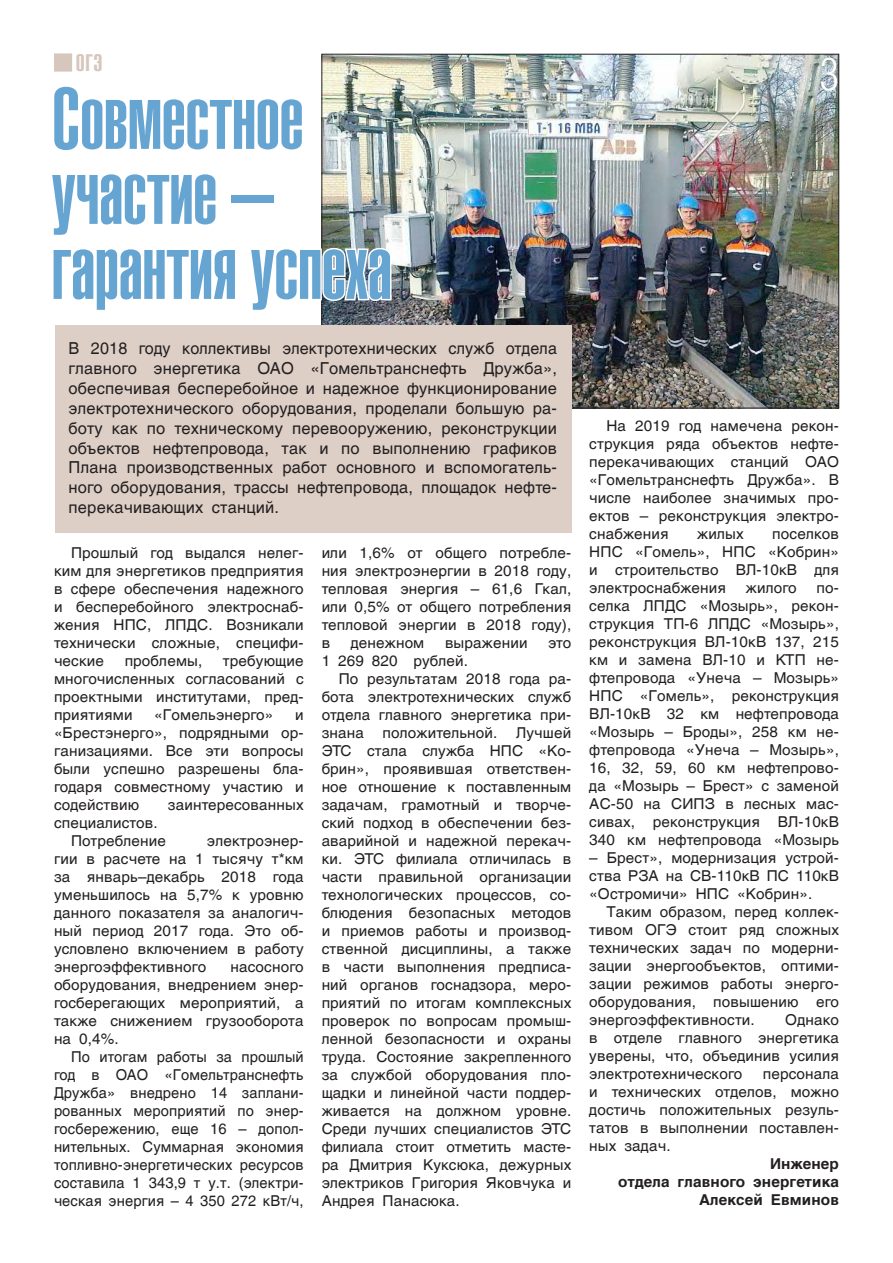
<style>
.page{position:relative;width:893px;height:1263px;background:#fff}
.page>*{position:absolute;margin:0;border:0;box-sizing:border-box;transform-origin:0 0}
.t1{font:85.5px "Helios Ultra Compressed";color:#66a4d1}
.t2{font:300 45px "Helios Cond";color:#fff}
.t3{font:23.55px "Helios Ultra Compressed";color:#d7c6bc;scale:1.15 1}
.t4{font:16.5px/19.8px "AG Helvetica Cyr Roman";letter-spacing:.01em;color:#231f20;text-align:justify}
.t5{font:15px/18px "AG Helvetica Cyr Roman";letter-spacing:.01em;color:#231f20;text-align:justify}
.t6{font:700 15px "AG Helvetica Cyr";letter-spacing:.01em;color:#231f20}
</style>
<div class="page">
<img style="left:324px;top:56px;width:513px;height:350px">
<div style="left:55px;top:325px;width:516px;height:208px;background:#ddcfc6"></div>
<div style="left:54px;top:53px;width:18px;height:19px;background:#d7c6bc;border:2px solid #d7c6bc"></div>
<svg style="left:321px;top:246px;width:72px;height:67px"></svg>
<p class="t3" style="left:76px;top:49px;width:25px">ОГЭ</p>
<p class="t1" style="left:52px;top:69px;width:253px">Совместное</p>
<p class="t1" style="left:52px;top:144px;width:224px">участие –</p>
<p class="t1" style="left:52px;top:219px;width:341px">гарантия успеха</p>
<p class="t4" style="left:69px;top:339px;width:490px">В 2018 году коллективы электротехнических служб отдела главного энергетика ОАО «Гомельтранснефть Дружба», обеспечивая бесперебойное и надежное функционирование электротехнического оборудования, проделали большую ра&shy;боту как по техническому перевооружению, реконструкции объектов нефтепровода, так и по выполнению графиков Плана производственных работ основного и вспомогатель&shy;ного оборудования, трассы нефтепровода, площадок нефте&shy;перекачивающих станций.</p>
<p class="t5" style="left:54px;top:543px;width:251px;text-indent:17px">Прошлый год выдался нелег&shy;ким для энергетиков предприятия в сфере обеспечения надежного и бесперебойного электроснаб&shy;жения НПС, ЛПДС. Возникали технически сложные, специфи&shy;ческие</p>
<p class="t5" style="left:54px;top:651px;width:251px;text-indent:169px">требующие многочисленных согласований с проектными институтами, пред&shy;приятиями</p>
<p class="t5" style="left:125px;top:651px;width:79px">проблемы,</p>
<p class="t5" style="left:154px;top:705px;width:121px">«Гомельэнерго»</p>
<p class="t5" style="left:54px;top:705px;width:251px;text-indent:241px">и «Брестэнерго», подрядными ор&shy;ганизациями. Все эти вопросы были успешно разрешены бла&shy;годаря совместному участию и содействию</p>
<p class="t5" style="left:168px;top:795px;width:137px">заинтересованных</p>
<p class="t5" style="left:54px;top:813px;width:105px">специалистов.</p>
<p class="t5" style="left:71px;top:831px;width:97px">Потребление</p>
<p class="t5" style="left:54px;top:831px;width:251px;text-indent:153px">электроэнер&shy;гии в расчете на 1 тысячу т*км за январь–декабрь 2018 года уменьшилось на 5,7% к уровню данного показателя за аналогич&shy;ный период 2017 года. Это об&shy;условлено включением в работу энергоэффективного</p>
<p class="t5" style="left:54px;top:957px;width:251px;text-indent:176px">насосного оборудования, внедрением энер&shy;госберегающих мероприятий, а также снижением грузооборота на 0,4%.</p>
<p class="t5" style="left:54px;top:1047px;width:251px;text-indent:17px">По итогам работы за прошлый год в ОАО «Гомельтранснефть Дружба» внедрено 14 заплани&shy;рованных мероприятий по энер&shy;госбережению, еще 16 – допол&shy;нительных. Суммарная экономия топливно-энергетических ресурсов составила 1 343,9 т у.т. (электри&shy;ческая энергия – 4 350 272 кВт/ч,</p>
<p class="t5" style="left:322px;top:543px;width:251px">или 1,6% от общего потребле&shy;ния электроэнергии в 2018 году, тепловая энергия – 61,6 Гкал, или 0,5% от общего потребления тепловой энергии в 2018 году), в</p>
<p class="t5" style="left:351px;top:633px;width:75px">денежном</p>
<p class="t5" style="left:445px;top:633px;width:84px">выражении</p>
<p class="t5" style="left:548px;top:633px;width:25px">это</p>
<p class="t5" style="left:322px;top:651px;width:148px">1 269 820 рублей.</p>
<p class="t5" style="left:322px;top:669px;width:251px;text-indent:17px">По результатам 2018 года ра&shy;бота электротехнических служб отдела главного энергетика при&shy;знана положительной. Лучшей ЭТС стала служба НПС «Ко&shy;брин», проявившая ответствен&shy;ное отношение к поставленным задачам, грамотный и творче&shy;ский подход в обеспечении без&shy;аварийной и надежной перекач&shy;ки. ЭТС филиала отличилась в части правильной организации технологических процессов, со&shy;блюдения безопасных методов и приемов работы и производ&shy;ственной дисциплины, а также в части выполнения предписа&shy;ний органов госнадзора, меро&shy;приятий по итогам комплексных проверок по вопросам промыш&shy;ленной безопасности и охраны труда. Состояние закрепленного за службой оборудования пло&shy;щадки и линейной части поддер&shy;живается на должном уровне.<br>Среди лучших специалистов ЭТС филиала стоит отметить масте&shy;ра Дмитрия Куксюка, дежурных электриков Григория Яковчука и Андрея Панасюка.</p>
<p class="t2" style="left:820px;top:49px;width:21px">3</p>
<p class="t5" style="left:589px;top:417px;width:251px;text-indent:17px">На 2019 год намечена рекон&shy;струкция ряда объектов нефте&shy;перекачивающих станций ОАО «Гомельтранснефть Дружба». В числе наиболее значимых про&shy;ектов – реконструкция электро&shy;снабжения</p>
<p class="t5" style="left:589px;top:525px;width:251px;text-indent:183px">поселков НПС «Гомель», НПС «Кобрин» и строительство ВЛ-10кВ для электроснабжения</p>
<p class="t5" style="left:697px;top:525px;width:48px">жилых</p>
<p class="t5" style="left:589px;top:579px;width:251px;text-indent:227px">по&shy;селка ЛПДС «Мозырь», рекон&shy;струкция ТП-6 ЛПДС «Мозырь», реконструкция ВЛ-10кВ 137, 215 км и замена ВЛ-10 и КТП не&shy;фтепровода «Унеча – Мозырь» НПС «Гомель», реконструкция ВЛ-10кВ 32 км нефтепровода «Мозырь – Броды», 258 км не&shy;фтепровода «Унеча – Мозырь», 16, 32, 59, 60 км нефтепрово&shy;да «Мозырь – Брест» с заменой АС-50 на СИПЗ в лесных мас&shy;сивах, реконструкция ВЛ-10кВ 340 км нефтепровода «Мозырь</p>
<p class="t5" style="left:589px;top:849px;width:251px">– Брест», модернизация устрой&shy;ства РЗА на СВ-110кВ ПС 110кВ «Остромичи» НПС «Кобрин».</p>
<p class="t5" style="left:589px;top:903px;width:251px;text-indent:17px">Таким образом, перед коллек&shy;тивом ОГЭ стоит ряд сложных технических задач по модерни&shy;зации энергообъектов, оптими&shy;зации режимов работы энерго&shy;оборудования, повышению его энергоэффективности.</p>
<p class="t5" style="left:746px;top:579px;width:52px">жилого</p>
<p class="t5" style="left:589px;top:1011px;width:251px;text-indent:196px">Однако в отделе главного энергетика уверены, что, объединив усилия электротехнического</p>
<p class="t5" style="left:589px;top:1065px;width:251px;text-indent:173px">персонала и технических отделов, можно достичь положительных резуль&shy;татов в выполнении поставлен&shy;ных задач.</p>
<p class="t6" style="left:770px;top:1155px;width:70px">Инженер</p>
<p class="t6" style="left:618px;top:1173px;width:222px">отдела главного энергетика</p>
<p class="t6" style="left:699px;top:1191px;width:141px">Алексей Евминов</p>
</div>
